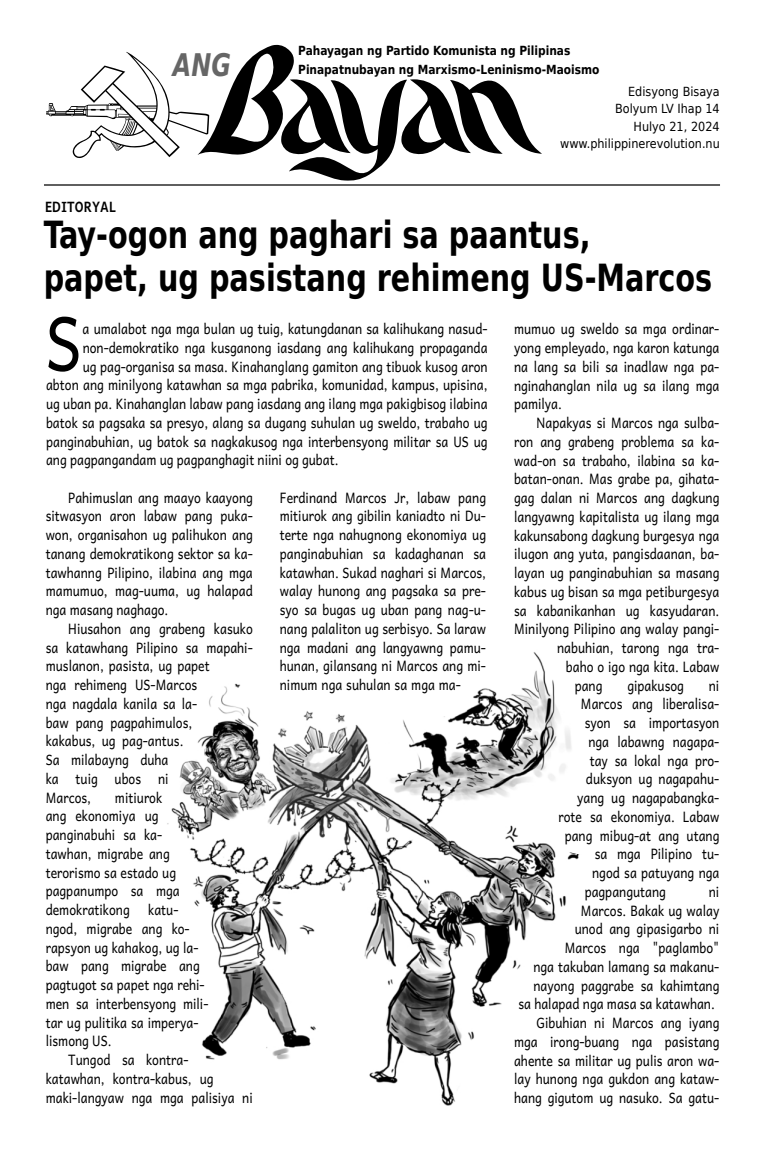
<style>
.page{position:relative;width:765px;height:1170px;background:#fff}
.page>*{position:absolute;margin:0;border:0;box-sizing:border-box;transform-origin:0 0}
.t1{font:74.62px "Andika New Basic";color:#000;scale:.85 1}
.t2{font:700 37.5px/42.5px "DejaVu Sans Condensed";color:#000;scale:.85 1}
.t3{font:italic 700 31.25px "DejaVu Sans Condensed";color:#666;scale:.85 1}
.t4{font:14.38px/18.8px "Andika New Basic";letter-spacing:.005em;color:#000;scale:.85 1}
.t5{font:700 14.38px "Andika New Basic";color:#000;scale:.85 1}
.t6{font:700 12.5px/18.8px "DejaVu Sans";color:#000;scale:.85 1}
.t7{font:12.5px/17.5px "DejaVu Sans";color:#000;text-align:right;scale:.9 1}
</style>
<div class="page">
<svg style="left:46px;top:52px;width:151px;height:106px"></svg>
<hr style="left:44px;top:184px;width:676px;height:2px;background:#000">
<svg style="left:197px;top:45px;width:345px;height:136px"></svg>
<img style="left:167px;top:652px;width:413px;height:454px">
<h3 class="t3" style="left:173px;top:47px;width:70px">ANG</h3>
<p class="t6" style="left:298px;top:41px;width:356px">Pahayagan ng Partido Komunista ng Pilipinas<br>Pinapatnubayan ng Marxismo-Leninismo-Maoismo</p>
<p class="t7" style="left:560px;top:83px;width:179px">Edisyong Bisaya<br>Bolyum LV Ihap 14<br>Hulyo 21, 2024 www.philippinerevolution.nu</p>
<p class="t5" style="left:45px;top:194px;width:85px">EDITORYAL</p>
<h2 class="t2" style="left:44px;top:214px;width:788px">Tay-ogon ang paghari sa paantus,<br>papet, ug pasistang rehimeng US-Marcos</h2>
<h1 class="t1" style="left:45px;top:280px;width:44px">S</h1>
<p class="t4" style="left:83px;top:319px;width:478px">a umalabot nga mga bulan ug tuig, katungdanan sa kalihukang nasud‐</p>
<p class="t4" style="left:83px;top:338px;width:478px">non-demokratiko nga kusganong iasdang ang kalihukang propaganda</p>
<p class="t4" style="left:83px;top:356px;width:478px">ug pag-organisa sa masa. Kinahanglang gamiton ang tibuok kusog aron</p>
<p class="t4" style="left:46px;top:375px;width:521px">abton ang minilyong katawhan sa mga pabrika, komunidad, kampus, upisina,</p>
<p class="t4" style="left:46px;top:394px;width:521px">ug uban pa. Kinahanglan labaw pang iasdang ang ilang mga pakigbisog ilabina</p>
<p class="t4" style="left:46px;top:413px;width:521px">batok sa pagsaka sa presyo, alang sa dugang suhulan ug sweldo, trabaho ug</p>
<p class="t4" style="left:46px;top:431px;width:521px">panginabuhian, ug batok sa nagkakusog nga interbensyong militar sa US ug</p>
<p class="t4" style="left:46px;top:450px;width:346px">ang pagpangandam ug pagpanghagit niini og gubat.</p>
<p class="t4" style="left:46px;top:487px;width:245px;text-align:justify;text-indent:22px">Pahimuslan ang maayo kaayong sitwasyon aron labaw pang puka‐ won, organisahon ug palihukon ang tanang demokratikong sektor sa ka‐ tawhanng Pilipino, ilabina ang mga mamumuo, mag-uuma, ug halapad nga masang naghago.</p>
<p class="t4" style="left:46px;top:619px;width:245px;text-indent:22px">Hiusahon ang grabeng kasuko sa katawhang Pilipino sa mapahi‐ muslanon, pasista, ug papet<br>nga rehimeng US-Marcos<br>nga nagdala kanila sa la‐<br>baw pang pagpahimulos,<br>kakabus, ug pag-antus.<br>Sa milabayng duha<br>ka tuig ubos ni<br>Marcos,</p>
<p class="t4" style="left:46px;top:787px;width:159px;text-indent:69px">mitiurok ang ekonomiya ug panginabuhi sa ka‐ tawhan, migrabe ang terorismo sa estado ug pagpanumpo sa mga demokratikong</p>
<p class="t4" style="left:46px;top:900px;width:193px;text-indent:103px">katu‐ ngod, migrabe ang ko‐ rapsyon ug kahakog, ug la‐ baw pang migrabe ang pagtugot sa papet nga rehi‐ men sa interbensyong mili‐ tar ug pulitika sa imperya‐ lismong US.</p>
<p class="t4" style="left:46px;top:1050px;width:245px;text-indent:22px">Tungod sa kontra-<br>katawhan, kontra-kabus, ug maki-langyaw nga mga palisiya ni</p>
<p class="t4" style="left:280px;top:487px;width:244px;text-align:justify">Ferdinand Marcos Jr, labaw pang mitiurok ang gibilin kaniadto ni Du‐ terte nga nahugnong ekonomiya ug panginabuhian sa kadaghanan sa katawhan. Sukad naghari si Marcos, walay hunong ang pagsaka sa pre‐ syo sa bugas ug uban pang nag-u‐ nang palaliton ug serbisyo. Sa laraw nga madani ang langyawng pamu‐ hunan, gilansang ni Marcos ang mi‐ nimum nga suhulan sa mga ma‐</p>
<p class="t4" style="left:514px;top:319px;width:243px;text-align:justify">mumuo ug sweldo sa mga ordinar‐ yong empleyado, nga karon katunga na lang sa bili sa inadlaw nga pa‐ nginahanglan nila ug sa ilang mga pamilya.</p>
<p class="t4" style="left:537px;top:413px;width:217px">Napakyas si Marcos nga sulba‐</p>
<p class="t4" style="left:514px;top:431px;width:243px">ron ang grabeng problema sa ka‐</p>
<p class="t4" style="left:514px;top:450px;width:243px">wad-on sa trabaho, ilabina sa ka‐</p>
<p class="t4" style="left:514px;top:469px;width:243px">batan-onan. Mas grabe pa, gihata‐</p>
<p class="t4" style="left:514px;top:488px;width:243px">gag dalan ni Marcos ang dagkung</p>
<p class="t4" style="left:514px;top:506px;width:243px">langyawng kapitalista ug ilang mga</p>
<p class="t4" style="left:514px;top:525px;width:243px">kakunsabong dagkung burgesya nga</p>
<p class="t4" style="left:514px;top:544px;width:243px">ilugon ang yuta, pangisdaanan, ba‐</p>
<p class="t4" style="left:514px;top:563px;width:243px">layan ug panginabuhian sa masang</p>
<p class="t4" style="left:514px;top:581px;width:243px">kabus ug bisan sa mga petiburgesya</p>
<p class="t4" style="left:514px;top:600px;width:243px">sa kabanikanhan ug kasyudaran.</p>
<p class="t4" style="left:514px;top:619px;width:243px">Minilyong Pilipino ang walay pangi‐</p>
<p class="t4" style="left:557px;top:638px;width:192px">nabuhian, tarong nga tra‐</p>
<p class="t4" style="left:566px;top:656px;width:182px">baho o igo nga kita. Labaw</p>
<p class="t4" style="left:575px;top:675px;width:34px">pang</p>
<p class="t4" style="left:627px;top:675px;width:68px">gipakusog</p>
<p class="t4" style="left:709px;top:675px;width:14px">ni</p>
<p class="t4" style="left:581px;top:694px;width:164px">Marcos ang liberalisa‐</p>
<p class="t4" style="left:585px;top:713px;width:160px">syon sa importasyon</p>
<p class="t4" style="left:588px;top:731px;width:156px">nga labawng nagapa‐</p>
<p class="t4" style="left:590px;top:750px;width:154px">tay sa lokal nga pro‐</p>
<p class="t4" style="left:586px;top:769px;width:158px">duksyon ug nagapahu‐</p>
<p class="t4" style="left:577px;top:788px;width:169px">yang ug nagapabangka‐</p>
<p class="t4" style="left:558px;top:806px;width:191px">rote sa ekonomiya. Labaw</p>
<p class="t4" style="left:565px;top:825px;width:184px">pang mibug-at ang utang</p>
<p class="t4" style="left:595px;top:844px;width:148px">sa mga Pilipino tu‐</p>
<p class="t4" style="left:592px;top:863px;width:151px">ngod sa patuyang nga</p>
<p class="t4" style="left:585px;top:881px;width:97px">pagpangutang</p>
<p class="t4" style="left:709px;top:881px;width:14px">ni</p>
<p class="t4" style="left:581px;top:900px;width:164px">Marcos. Bakak ug walay</p>
<p class="t4" style="left:575px;top:919px;width:172px">unod ang gipasigarbo ni</p>
<p class="t4" style="left:565px;top:938px;width:183px">Marcos nga "paglambo"</p>
<p class="t4" style="left:533px;top:956px;width:220px">nga takuban lamang sa makanu‐</p>
<p class="t4" style="left:533px;top:975px;width:220px">nayong paggrabe sa kahimtang</p>
<p class="t4" style="left:518px;top:994px;width:233px">sa halapad nga masa sa katawhan.</p>
<p class="t4" style="left:537px;top:1013px;width:217px">Gibuhian ni Marcos ang iyang</p>
<p class="t4" style="left:514px;top:1031px;width:243px">mga irong-buang nga pasistang</p>
<p class="t4" style="left:514px;top:1050px;width:243px">ahente sa militar ug pulis aron wa‐</p>
<p class="t4" style="left:514px;top:1069px;width:243px">lay hunong nga gukdon ang kataw‐</p>
<p class="t4" style="left:514px;top:1088px;width:243px">hang gigutom ug nasuko. Sa gatu‐</p>
</div>
